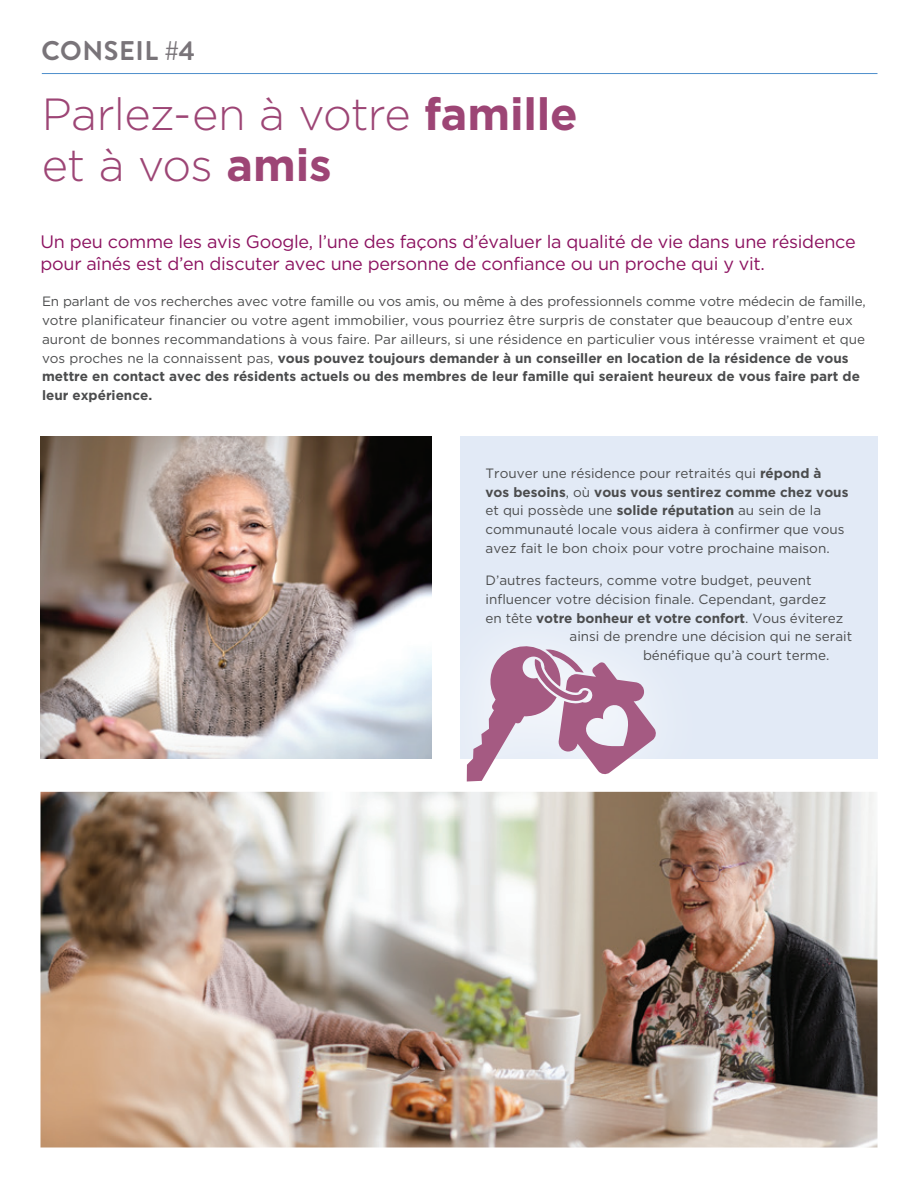
<style>
.page{position:relative;width:918px;height:1188px;background:#fff}
.page>*{position:absolute;margin:0;border:0;box-sizing:border-box;transform-origin:0 0}
.t1{font:300 45px/51px "Gotham HTF";letter-spacing:-.02em;color:#9d4575}
.t2{font:700 27px "Brandon Grotesque";letter-spacing:.02em;color:#797479}
.t3{font:18px/22.5px "Gotham HTF";letter-spacing:-.015em;color:#8c1260}
.t4{font:13.5px/18.8px "Gotham HTF";color:#4b4c4d}
.t5{font:700 13.5px "Gotham HTF";letter-spacing:-.005em;color:#4b4c4d}
.s1{font-weight:700}
.s2{font-weight:400}
</style>
<div class="page">
<div style="left:460px;top:436px;width:418px;height:323px;background:#e2eaf6"></div>
<hr style="left:42px;top:73px;width:835px;height:1px;background:#4e8ecb">
<img style="left:40px;top:436px;width:392px;height:323px">
<svg style="left:467px;top:646px;width:189px;height:136px"></svg>
<img style="left:40px;top:792px;width:838px;height:356px">
<p class="t2" style="left:41px;top:31px;width:155px">CONSEIL #4</p>
<h1 class="t1" style="left:42px;top:88px;width:538px">Parlez-en à votre <span class="s1">famille </span>et à vos <span class="s1">amis</span></h1>
<p class="t3" style="left:40px;top:230px;width:817px">Un peu comme les avis Google, l’une des façons d’évaluer la qualité de vie dans une résidence pour aînés est d’en discuter avec une personne de confiance ou un proche qui y vit.</p>
<p class="t4" style="left:42px;top:292px;width:825px">En parlant de vos recherches avec votre famille ou vos amis, ou même à des professionnels comme votre médecin de famille, votre planificateur financier ou votre agent immobilier, vous pourriez être surpris de constater que beaucoup d’entre eux auront de bonnes recommandations à vous faire. Par ailleurs, si une résidence en particulier vous intéresse vraiment et que vos proches ne la connaissent pas, <span class="s1">vous pouvez toujours demander à un conseiller en location de la résidence de vous mettre en contact avec des résidents actuels ou des membres de leur famille qui seraient heureux de vous faire part de leur expérience.</span></p>
<p class="t4" style="left:486px;top:463px;width:364px">Trouver une résidence pour retraités qui <span class="s1">répond à vos besoins</span>, où <span class="s1">vous vous sentirez comme chez vous </span>et qui possède une <span class="s1">solide réputation</span> au sein de la communauté locale vous aidera à confirmer que vous avez fait le bon choix pour votre prochaine maison.</p>
<p class="t4" style="left:486px;top:571px;width:328px">D’autres facteurs, comme votre budget, peuvent</p>
<p class="t4" style="left:486px;top:589px;width:342px">influencer votre décision finale. Cependant, gardez</p>
<p class="t5" style="left:486px;top:610px;width:359px"><span class="s2">en tête</span> votre bonheur et votre confort<span class="s2">. Vous éviterez</span></p>
<p class="t4" style="left:570px;top:627px;width:284px">ainsi de prendre une décision qui ne serait</p>
<p class="t4" style="left:643px;top:646px;width:188px">bénéfique qu’à court terme.</p>
</div>
